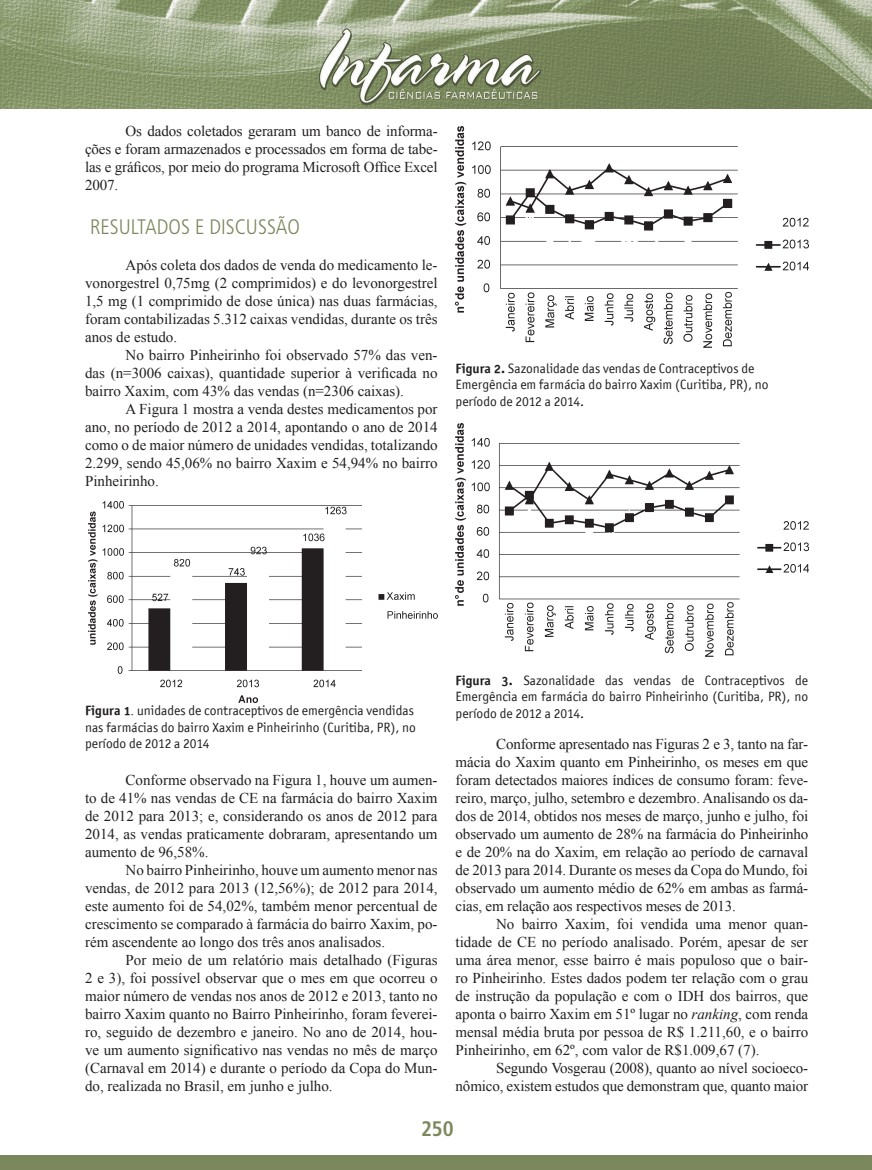
<style>
.page{position:relative;width:872px;height:1170px;background:#fff}
.page>*{position:absolute;margin:0;border:0;box-sizing:border-box;transform-origin:0 0}
.t1{font:300 condensed 21px "Frutiger";color:#7b885d}
.t2{font:700 condensed 21px "Frutiger LT Std";color:#7b885d}
.t3{font:15px/18px "Times New Roman";color:#231f20;text-align:justify}
.t4{font:13.5px/16.2px "Officina San ITC";color:#231f20}
.s1{font-family:"Officina Sans OSITCTT Bold"}
.s2{font-family:"Times New Roman";font-size:15px}
.s3{font-style:italic}
</style>
<div class="page">
<img style="left:0;top:0;width:872px;height:108px">
<div style="left:0;top:1154px;width:872px;height:15px;background:#7b885d"></div>
<img style="left:88px;top:501px;width:349px;height:201px">
<img style="left:455px;top:126px;width:353px;height:222px">
<img style="left:455px;top:423px;width:353px;height:233px">
<p class="t3" style="left:85px;top:122px;width:354px;text-indent:40px">Os dados coletados geraram um banco de informa&shy;ções e foram armazenados e processados em forma de tabe&shy;las e gráficos, por meio do programa Microsoft Office Excel 2007.</p>
<h1 class="t1" style="left:90px;top:214px;width:211px">RESULTADOS E DISCUSSÃO</h1>
<p class="t3" style="left:85px;top:255px;width:354px;text-indent:40px">Após coleta dos dados de venda do medicamento le&shy;vonorgestrel 0,75mg (2 comprimidos) e do levonorgestrel 1,5 mg (1 comprimido de dose única) nas duas farmácias, foram contabilizadas 5.312 caixas vendidas, durante os três anos de estudo.</p>
<p class="t3" style="left:85px;top:345px;width:354px;text-indent:40px">No bairro Pinheirinho foi observado 57% das ven&shy;das (n=3006 caixas), quantidade superior à verificada no bairro Xaxim, com 43% das vendas (n=2306 caixas).</p>
<p class="t3" style="left:85px;top:399px;width:354px;text-indent:40px">A Figura 1 mostra a venda destes medicamentos por ano, no período de 2012 a 2014, apontando o ano de 2014 como o de maior número de unidades vendidas, totalizando 2.299, sendo 45,06% no bairro Xaxim e 54,94% no bairro Pinheirinho.</p>
<p class="t4" style="left:455px;top:360px;width:314px"><span class="s1">Figura 2.</span> Sazonalidade das vendas de Contraceptivos de<br>Emergência em farmácia do bairro Xaxim (Curitiba, PR), no período de 2012 a 2014.</p>
<p class="t4" style="left:85px;top:702px;width:332px"><span class="s1">Figura 1</span><span class="s2">.</span> unidades de contraceptivos de emergência vendidas nas farmácias do bairro Xaxim e Pinheirinho (Curitiba, PR), no período de 2012 a 2014</p>
<p class="t3" style="left:85px;top:770px;width:354px;text-indent:40px">Conforme observado na Figura 1, houve um aumen&shy;to de 41% nas vendas de CE na farmácia do bairro Xaxim de 2012 para 2013; e, considerando os anos de 2012 para 2014, as vendas praticamente dobraram, apresentando um aumento de 96,58%.</p>
<p class="t3" style="left:85px;top:860px;width:354px;text-indent:40px">No bairro Pinheirinho, houve um aumento menor nas vendas, de 2012 para 2013 (12,56%); de 2012 para 2014, este aumento foi de 54,02%, também menor percentual de crescimento se comparado à farmácia do bairro Xaxim, po&shy;rém ascendente ao longo dos três anos analisados.</p>
<p class="t3" style="left:85px;top:950px;width:354px;text-indent:41px">Por meio de um relatório mais detalhado (Figuras 2 e 3), foi possível observar que o mes em que ocorreu o maior número de vendas nos anos de 2012 e 2013, tanto no bairro Xaxim quanto no Bairro Pinheirinho, foram feverei&shy;ro, seguido de dezembro e janeiro. No ano de 2014, hou&shy;ve um aumento significativo nas vendas no mês de março (Carnaval em 2014) e durante o período da Copa do Mun&shy;do, realizada no Brasil, em junho e julho.</p>
<p class="t4" style="left:455px;top:672px;width:354px;text-align:justify"><span class="s1">Figura 3.</span> Sazonalidade das vendas de Contraceptivos de Emergência em farmácia do bairro Pinheirinho (Curitiba, PR), no período de 2012 a 2014.</p>
<p class="t3" style="left:455px;top:734px;width:354px;text-indent:40px">Conforme apresentado nas Figuras 2 e 3, tanto na far&shy;mácia do Xaxim quanto em Pinheirinho, os meses em que foram detectados maiores índices de consumo foram: feve&shy;reiro, março, julho, setembro e dezembro. Analisando os da&shy;dos de 2014, obtidos nos meses de março, junho e julho, foi observado um aumento de 28% na farmácia do Pinheirinho e de 20% na do Xaxim, em relação ao período de carnaval de 2013 para 2014. Durante os meses da Copa do Mundo, foi observado um aumento médio de 62% em ambas as farmá&shy;cias, em relação aos respectivos meses de 2013.</p>
<p class="t3" style="left:455px;top:914px;width:354px;text-indent:40px">No bairro Xaxim, foi vendida uma menor quan&shy;tidade de CE no período analisado. Porém, apesar de ser uma área menor, esse bairro é mais populoso que o bair&shy;ro Pinheirinho. Estes dados podem ter relação com o grau de instrução da população e com o IDH dos bairros, que aponta o bairro Xaxim em 51º lugar no <span class="s3">ranking</span>, com renda mensal média bruta por pessoa de R$ 1.211,60, e o bairro Pinheirinho, em 62º, com valor de R$1.009,67 (7).</p>
<p class="t3" style="left:455px;top:1058px;width:354px;text-align:right">Segundo Vosgerau (2008), quanto ao nível socioeco&shy;nômico, existem estudos que demonstram que, quanto maior</p>
<h1 class="t2" style="left:421px;top:1116px;width:34px">250</h1>
</div>
